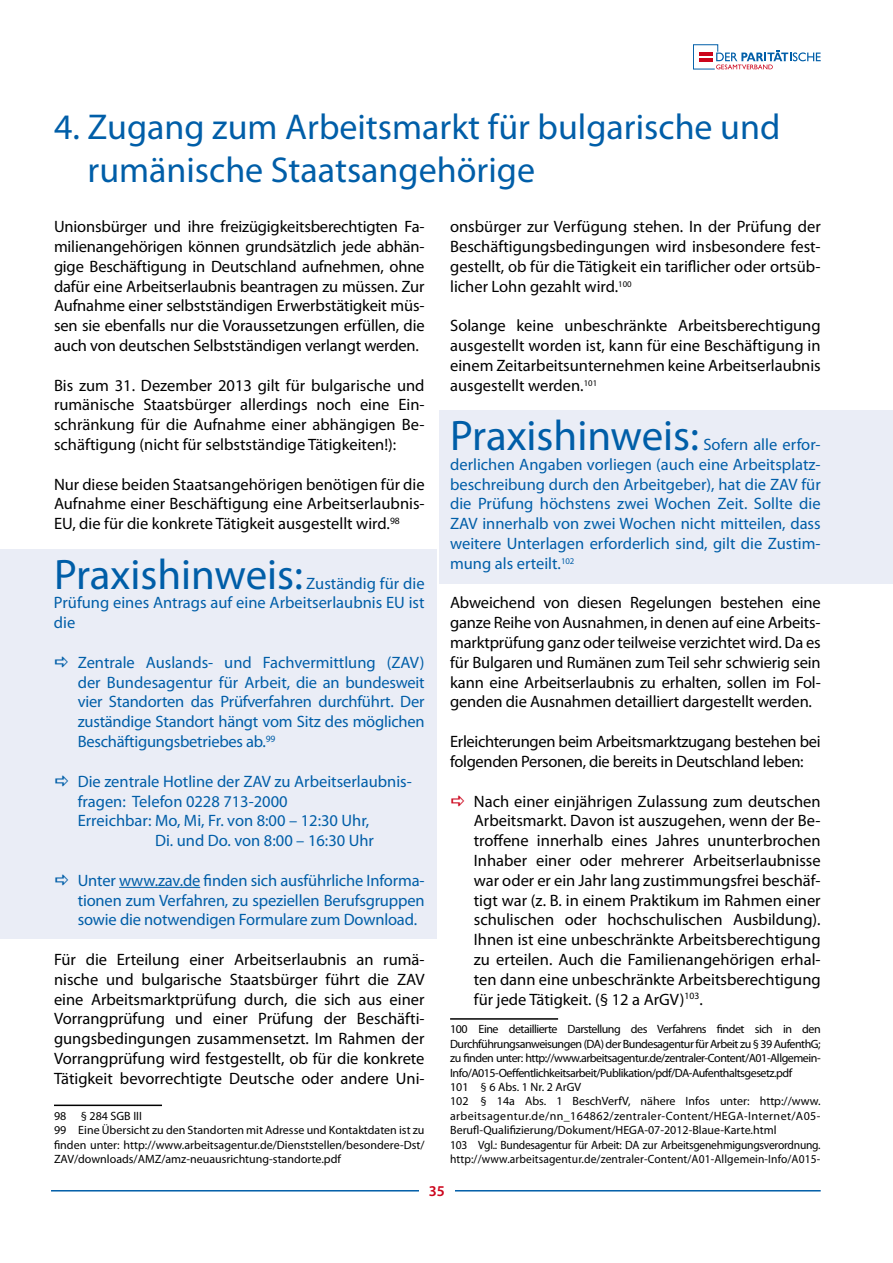
<style>
.page{position:relative;width:893px;height:1263px;background:#fff}
.page>*{position:absolute;margin:0;border:0;box-sizing:border-box;transform-origin:0 0}
.t1{font:42.9px "Myriad Pro";color:#005ea8}
.t2{font:36px/43.2px "Myriad Pro";color:#005ea8}
.t3{font:16.5px/19.8px "Myriad Pro";color:#000;text-align:justify}
.t4{font:16.5px/19.8px "Myriad Pro";color:#005ea8;text-align:justify}
.t5{font:16.5px/19.8px "Myriad Pro";letter-spacing:-.02em;color:#000}
.t6{font:600 15px "Myriad Pro";color:#cc051c}
.t7{font:12px/14.4px "Myriad Pro";letter-spacing:-.005em;color:#000}
</style>
<div class="page">
<hr style="left:51px;top:1190px;width:770px;height:1px;background:#005ea8">
<div style="left:419px;top:1185px;width:36px;height:26px;background:#fff"></div>
<svg style="left:693px;top:44px;width:128px;height:25px"></svg>
<div style="left:0;top:549px;width:437px;height:390px;background:#eaedf6"></div>
<div style="left:439px;top:410px;width:454px;height:174px;background:#eaedf6"></div>
<hr style="left:119px;top:887px;width:81px;height:1px;background:#005ea8">
<hr style="left:54px;top:1104px;width:108px;height:2px;background:#000">
<hr style="left:450px;top:1018px;width:108px;height:2px;background:#000">
<h2 class="t2" style="left:88px;top:105px;width:694px;text-indent:-34px">4. Zugang zum Arbeitsmarkt für bulgarische und rumänische Staatsangehörige</h2>
<p class="t3" style="left:54px;top:217px;width:372px">Unionsbürger und ihre freizügigkeitsberechtigten Fa&shy;milienangehörigen können grundsätzlich jede abhän&shy;gige Beschäftigung in Deutschland aufnehmen, ohne dafür eine Arbeitserlaubnis beantragen zu müssen. Zur Aufnahme einer selbstständigen Erwerbstätigkeit müs&shy;sen sie ebenfalls nur die Voraussetzungen erfüllen, die auch von deutschen Selbstständigen verlangt werden.</p>
<p class="t3" style="left:54px;top:375px;width:372px">Bis zum 31. Dezember 2013 gilt für bulgarische und rumänische Staatsbürger allerdings noch eine Ein&shy;schränkung für die Aufnahme einer abhängigen Be&shy;schäftigung (nicht für selbstständige Tätigkeiten!):</p>
<p class="t3" style="left:54px;top:474px;width:372px">Nur diese beiden Staatsangehörigen benötigen für die Aufnahme einer Beschäftigung eine Arbeitserlaubnis-EU, die für die konkrete Tätigkeit ausgestellt wird.<sup>98</sup></p>
<h1 class="t1" style="left:54px;top:548px;width:251px">Praxishinweis:</h1>
<p class="t4" style="left:54px;top:573px;width:372px;text-indent:252px">Zuständig für die Prüfung eines Antrags auf eine Arbeitserlaubnis EU ist die</p>
<p class="t4" style="left:78px;top:652px;width:348px">Zentrale Auslands- und Fachvermittlung (ZAV) der Bundesagentur für Arbeit, die an bundesweit vier Standorten das Prüfverfahren durchführt. Der zuständige Standort hängt vom Sitz des möglichen Beschäftigungsbetriebes ab.<sup>99</sup></p>
<p class="t4" style="left:78px;top:771px;width:336px">Die zentrale Hotline der ZAV zu Arbeitserlaubnis-</p>
<p class="t4" style="left:78px;top:791px;width:211px">fragen: Telefon 0228 713-2000</p>
<p class="t4" style="left:78px;top:811px;width:293px">Erreichbar: Mo, Mi, Fr. von 8:00 – 12:30 Uhr,</p>
<p class="t4" style="left:155px;top:830px;width:220px">Di. und Do. von 8:00 – 16:30 Uhr</p>
<p class="t4" style="left:78px;top:870px;width:348px">Unter www.zav.de finden sich ausführliche Informa&shy;tionen zum Verfahren, zu speziellen Berufsgruppen sowie die notwendigen Formulare zum Download.</p>
<p class="t3" style="left:54px;top:949px;width:372px">Für die Erteilung einer Arbeitserlaubnis an rumä&shy;nische und bulgarische Staatsbürger führt die ZAV eine Arbeitsmarktprüfung durch, die sich aus einer Vorrangprüfung und einer Prüfung der Beschäfti&shy;gungsbedingungen zusammensetzt. Im Rahmen der Vorrangprüfung wird festgestellt, ob für die konkrete Tätigkeit bevorrechtigte Deutsche oder andere Uni-</p>
<p class="t7" style="left:54px;top:1108px;width:372px">98 § 284 SGB III<br>99 Eine Übersicht zu den Standorten mit Adresse und Kontaktdaten ist zu finden unter: http://www.arbeitsagentur.de/Dienststellen/besondere-Dst/ ZAV/downloads/AMZ/amz-neuausrichtung-standorte.pdf</p>
<p class="t3" style="left:450px;top:217px;width:372px">onsbürger zur Verfügung stehen. In der Prüfung der Beschäftigungsbedingungen wird insbesondere fest&shy;gestellt, ob für die Tätigkeit ein tariflicher oder ortsüb&shy;licher Lohn gezahlt wird.<sup>100</sup></p>
<p class="t3" style="left:450px;top:316px;width:372px">Solange keine unbeschränkte Arbeitsberechtigung ausgestellt worden ist, kann für eine Beschäftigung in einem Zeitarbeitsunternehmen keine Arbeitserlaubnis ausgestellt werden.<sup>101</sup></p>
<h1 class="t1" style="left:450px;top:409px;width:251px">Praxishinweis:</h1>
<p class="t4" style="left:450px;top:434px;width:372px;text-indent:253px">Sofern alle erfor&shy;derlichen Angaben vorliegen (auch eine Arbeitsplatz&shy;beschreibung durch den Arbeitgeber), hat die ZAV für die Prüfung höchstens zwei Wochen Zeit. Sollte die ZAV innerhalb von zwei Wochen nicht mitteilen, dass weitere Unterlagen erforderlich sind, gilt die Zustim&shy;mung als erteilt.<sup>102</sup></p>
<p class="t3" style="left:450px;top:593px;width:372px">Abweichend von diesen Regelungen bestehen eine ganze Reihe von Ausnahmen, in denen auf eine Arbeits&shy;marktprüfung ganz oder teilweise verzichtet wird. Da es für Bulgaren und Rumänen zum Teil sehr schwierig sein kann eine Arbeitserlaubnis zu erhalten, sollen im Fol&shy;genden die Ausnahmen detailliert dargestellt werden.</p>
<p class="t5" style="left:450px;top:731px;width:372px">Erleichterungen beim Arbeitsmarktzugang bestehen bei folgenden Personen, die bereits in Deutschland leben:</p>
<p class="t3" style="left:474px;top:791px;width:348px">Nach einer einjährigen Zulassung zum deutschen Arbeitsmarkt. Davon ist auszugehen, wenn der Be&shy;troffene innerhalb eines Jahres ununterbrochen Inhaber einer oder mehrerer Arbeitserlaubnisse war oder er ein Jahr lang zustimmungsfrei beschäf&shy;tigt war (z. B. in einem Praktikum im Rahmen einer schulischen oder hochschulischen Ausbildung).<br>Ihnen ist eine unbeschränkte Arbeitsberechtigung zu erteilen. Auch die Familienangehörigen erhal&shy;ten dann eine unbeschränkte Arbeitsberechtigung für jede Tätigkeit. (§ 12 a ArGV)<sup>103</sup>.</p>
<p class="t7" style="left:450px;top:1022px;width:372px">100 Eine detaillierte Darstellung des Verfahrens findet sich in den Durchführungsanweisungen (DA) der Bundesagentur für Arbeit zu § 39 AufenthG; zu finden unter: http://www.arbeitsagentur.de/zentraler-Content/A01-Allgemein-Info/A015-Oeffentlichkeitsarbeit/Publikation/pdf/DA-Aufenthaltsgesetz.pdf<br>101 § 6 Abs. 1 Nr. 2 ArGV<br>102 § 14a Abs. 1 BeschVerfV, nähere Infos unter: http://www. arbeitsagentur.de/nn_164862/zentraler-Content/HEGA-Internet/A05- Berufl-Qualifizierung/Dokument/HEGA-07-2012-Blaue-Karte.html<br>103 Vgl.: Bundesagentur für Arbeit: DA zur Arbeitsgenehmigungsverordnung. http://www.arbeitsagentur.de/zentraler-Content/A01-Allgemein-Info/A015-</p>
<p class="t6" style="left:429px;top:1182px;width:18px">35</p>
</div>
